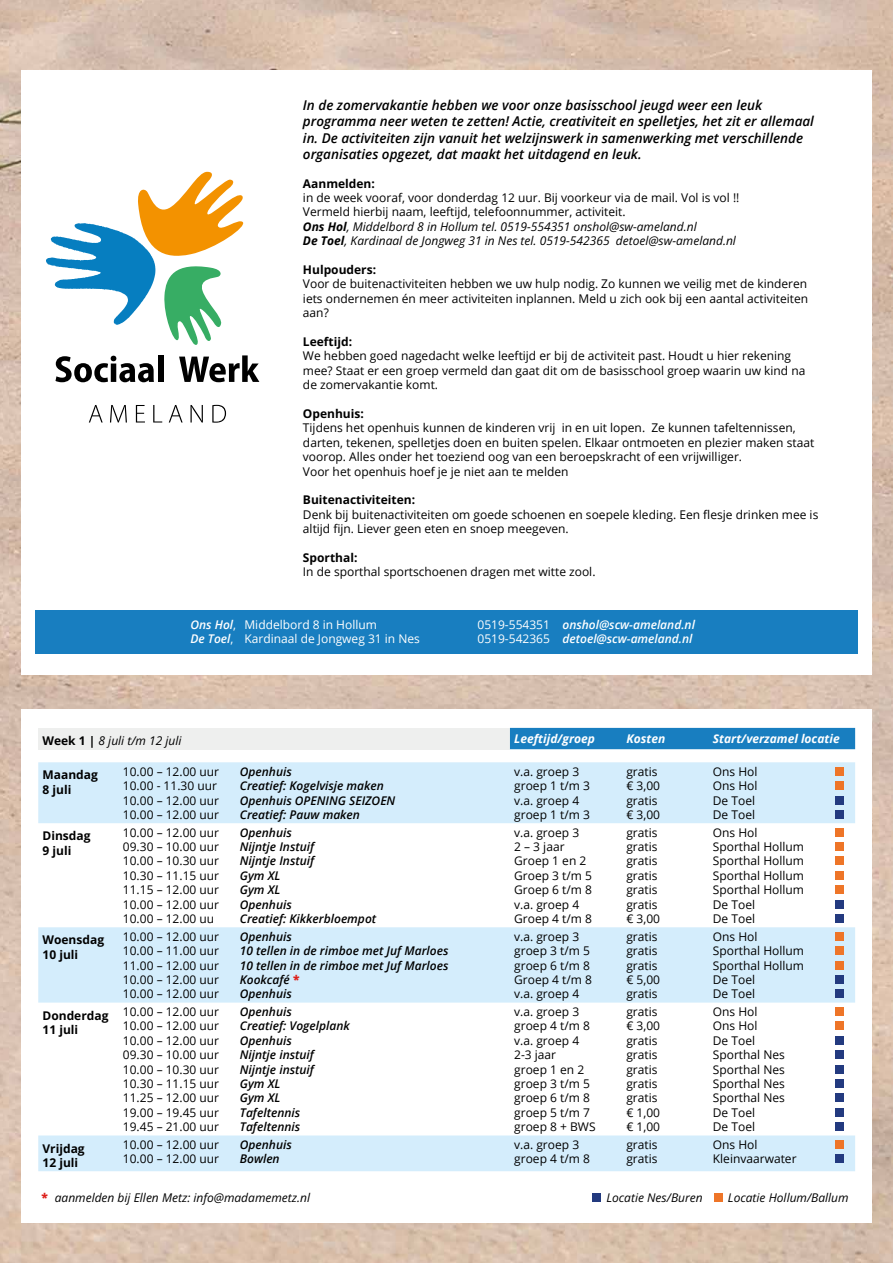
<style>
.page{position:relative;width:893px;height:1263px;background:#fff}
.page>*{position:absolute;margin:0;border:0;box-sizing:border-box;transform-origin:0 0}
.t1{font:italic 600 13.5px/16.2px "Open Sans";color:#000}
.t2{font:12px/14.4px "Open Sans";color:#000}
.t3{font:italic 600 12px/14.4px "Open Sans";color:#000}
.t4{font:700 12px/14.4px "Open Sans";color:#000}
.t5{font:italic 12px "Open Sans";color:#000}
.t6{font:italic 600 12px/14.4px "Open Sans";color:#fff}
.t7{font:12px/14.4px "Open Sans";color:#fff}
.t8{font:italic 700 12px "Open Sans";color:#fff}
.s1{font-weight:700;font-style:italic}
.s2{font-style:italic}
.s3{font-weight:600;font-style:italic}
.s4{font-weight:400;font-style:normal}
.s5{font-weight:700;font-style:normal}
.s6{font-weight:800;font-style:normal;color:#dd211c}
</style>
<div class="page">
<img style="left:0;top:0;width:893px;height:1263px">
<div style="left:21px;top:70px;width:851px;height:604px;background:#fff"></div>
<div style="left:21px;top:709px;width:851px;height:513px;background:#fff"></div>
<div style="left:592px;top:1193px;width:9px;height:9px;background:#233a7f"></div>
<div style="left:714px;top:1193px;width:9px;height:9px;background:#ee7528"></div>
<div style="left:38px;top:728px;width:472px;height:21px;background:#eeefee"></div>
<div style="left:510px;top:728px;width:345px;height:21px;background:#187ec0"></div>
<svg style="left:38px;top:762px;width:817px;height:409px"></svg>
<div style="left:835px;top:767px;width:9px;height:9px;background:#ee7528"></div>
<div style="left:835px;top:781px;width:9px;height:9px;background:#ee7528"></div>
<div style="left:835px;top:796px;width:9px;height:8px;background:#233a7f"></div>
<div style="left:835px;top:810px;width:9px;height:9px;background:#233a7f"></div>
<div style="left:835px;top:828px;width:9px;height:9px;background:#ee7528"></div>
<div style="left:835px;top:842px;width:9px;height:9px;background:#ee7528"></div>
<div style="left:835px;top:856px;width:9px;height:9px;background:#ee7528"></div>
<div style="left:835px;top:871px;width:9px;height:9px;background:#ee7528"></div>
<div style="left:835px;top:885px;width:9px;height:9px;background:#ee7528"></div>
<div style="left:835px;top:900px;width:9px;height:9px;background:#233a7f"></div>
<div style="left:835px;top:914px;width:9px;height:9px;background:#233a7f"></div>
<div style="left:835px;top:932px;width:9px;height:9px;background:#ee7528"></div>
<div style="left:835px;top:946px;width:9px;height:9px;background:#ee7528"></div>
<div style="left:835px;top:960px;width:9px;height:9px;background:#ee7528"></div>
<div style="left:835px;top:975px;width:9px;height:9px;background:#233a7f"></div>
<div style="left:835px;top:989px;width:9px;height:9px;background:#233a7f"></div>
<div style="left:835px;top:1007px;width:9px;height:9px;background:#ee7528"></div>
<div style="left:835px;top:1021px;width:9px;height:9px;background:#ee7528"></div>
<div style="left:835px;top:1036px;width:9px;height:9px;background:#233a7f"></div>
<div style="left:835px;top:1050px;width:9px;height:9px;background:#233a7f"></div>
<div style="left:835px;top:1065px;width:9px;height:9px;background:#233a7f"></div>
<div style="left:835px;top:1079px;width:9px;height:9px;background:#233a7f"></div>
<div style="left:835px;top:1093px;width:9px;height:9px;background:#233a7f"></div>
<div style="left:835px;top:1108px;width:9px;height:9px;background:#233a7f"></div>
<div style="left:835px;top:1122px;width:9px;height:9px;background:#233a7f"></div>
<div style="left:835px;top:1140px;width:9px;height:9px;background:#ee7528"></div>
<div style="left:835px;top:1154px;width:9px;height:9px;background:#233a7f"></div>
<div style="left:35px;top:610px;width:823px;height:43px;background:#187ec0"></div>
<svg style="left:55px;top:356px;width:99px;height:26px"></svg>
<div style="left:158px;top:355px;width:5px;height:27px;background:#000"></div>
<svg style="left:179px;top:355px;width:80px;height:27px"></svg>
<svg style="left:89px;top:405px;width:14px;height:17px"></svg>
<svg style="left:110px;top:405px;width:17px;height:17px"></svg>
<svg style="left:136px;top:405px;width:9px;height:17px"></svg>
<svg style="left:153px;top:405px;width:9px;height:17px"></svg>
<svg style="left:169px;top:405px;width:14px;height:17px"></svg>
<svg style="left:190px;top:405px;width:13px;height:17px"></svg>
<svg style="left:212px;top:405px;width:14px;height:18px"></svg>
<svg style="left:46px;top:172px;width:198px;height:173px"></svg>
<p class="t1" style="left:303px;top:97px;width:512px">In de zomervakantie hebben we voor onze basisschool jeugd weer een leuk programma neer weten te zetten! Actie, creativiteit en spelletjes, het zit er allemaal in. De activiteiten zijn vanuit het welzijnswerk in samenwerking met verschillende organisaties opgezet, dat maakt het uitdagend en leuk.</p>
<p class="t4" style="left:303px;top:176px;width:73px">Aanmelden:</p>
<p class="t2" style="left:303px;top:190px;width:438px">in de week vooraf, voor donderdag 12 uur. Bij voorkeur via de mail. Vol is vol !!<br>Vermeld hierbij naam, leeftijd, telefoonnummer, activiteit.<br><span class="s1">Ons Hol</span><span class="s2">, Middelbord 8 in Hollum tel. 0519-554351 onshol@sw-ameland.nl<br></span><span class="s1">De Toel</span><span class="s2">, Kardinaal de Jongweg 31 in Nes tel. 0519-542365 detoel@sw-ameland.nl</span></p>
<p class="t4" style="left:303px;top:262px;width:75px">Hulpouders:</p>
<p class="t2" style="left:303px;top:276px;width:507px;text-align:justify">Voor de buitenactiviteiten hebben we uw hulp nodig. Zo kunnen we veilig met de kinderen iets ondernemen én meer activiteiten inplannen. Meld u zich ook bij een aantal activiteiten aan?</p>
<p class="t4" style="left:303px;top:334px;width:51px">Leeftijd:</p>
<p class="t2" style="left:303px;top:348px;width:504px">We hebben goed nagedacht welke leeftijd er bij de activiteit past. Houdt u hier rekening mee? Staat er een groep vermeld dan gaat dit om de basisschool groep waarin uw kind na de zomervakantie komt.</p>
<p class="t4" style="left:303px;top:406px;width:62px">Openhuis:</p>
<p class="t2" style="left:303px;top:420px;width:513px">Tijdens het openhuis kunnen de kinderen vrij in en uit lopen. Ze kunnen tafeltennissen, darten, tekenen, spelletjes doen en buiten spelen. Elkaar ontmoeten en plezier maken staat voorop. Alles onder het toeziend oog van een beroepskracht of een vrijwilliger.<br>Voor het openhuis hoef je je niet aan te melden</p>
<p class="t4" style="left:303px;top:492px;width:114px">Buitenactiviteiten:</p>
<p class="t2" style="left:303px;top:507px;width:517px">Denk bij buitenactiviteiten om goede schoenen en soepele kleding. Een flesje drinken mee is altijd fijn. Liever geen eten en snoep meegeven.</p>
<p class="t4" style="left:303px;top:550px;width:56px">Sporthal:</p>
<p class="t2" style="left:303px;top:564px;width:294px">In de sporthal sportschoenen dragen met witte zool.</p>
<p class="t7" style="left:190px;top:617px;width:231px"><span class="s3">Ons Hol</span>, Middelbord 8 in Hollum<br><span class="s3">De Toel</span>, Kardinaal de Jongweg 31 in Nes</p>
<p class="t6" style="left:477px;top:617px;width:219px"><span class="s4">0519-554351</span> onshol@scw-ameland.nl<br><span class="s4">0519-542365</span> detoel@scw-ameland.nl</p>
<p class="t5" style="left:43px;top:732px;width:140px"><span class="s5">Week 1 |</span> 8 juli t/m 12 juli</p>
<p class="t8" style="left:514px;top:730px;width:82px">Leeftijd/groep</p>
<p class="t8" style="left:626px;top:730px;width:40px">Kosten</p>
<p class="t8" style="left:713px;top:730px;width:128px">Start/verzamel locatie</p>
<p class="t4" style="left:43px;top:767px;width:57px">Maandag<br>8 juli</p>
<p class="t2" style="left:123px;top:764px;width:98px">10.00 – 12.00 uur<br>10.00 - 11.30 uur<br>10.00 – 12.00 uur<br>10.00 – 12.00 uur</p>
<p class="t3" style="left:240px;top:764px;width:157px">Openhuis<br>Creatief: Kogelvisje maken<br>Openhuis OPENING SEIZOEN<br>Creatief: Pauw maken</p>
<p class="t2" style="left:514px;top:764px;width:77px">v.a. groep 3 groep 1 t/m 3 v.a. groep 4 groep 1 t/m 3</p>
<p class="t2" style="left:626px;top:764px;width:35px">gratis € 3,00 gratis € 3,00</p>
<p class="t2" style="left:713px;top:764px;width:46px">Ons Hol<br>Ons Hol<br>De Toel<br>De Toel</p>
<p class="t4" style="left:43px;top:828px;width:50px">Dinsdag<br>9 juli</p>
<p class="t2" style="left:123px;top:825px;width:98px;text-align:justify">10.00 – 12.00 uur 09.30 – 10.00 uur 10.00 – 10.30 uur 10.30 – 11.15 uur 11.15 – 12.00 uur 10.00 – 12.00 uur 10.00 – 12.00 uu</p>
<p class="t3" style="left:240px;top:825px;width:138px">Openhuis<br>Nijntje Instuif<br>Nijntje Instuif<br>Gym XL<br>Gym XL<br>Openhuis<br>Creatief: Kikkerbloempot</p>
<p class="t2" style="left:514px;top:825px;width:79px">v.a. groep 3<br>2 – 3 jaar<br>Groep 1 en 2<br>Groep 3 t/m 5<br>Groep 6 t/m 8 v.a. groep 4<br>Groep 4 t/m 8</p>
<p class="t2" style="left:626px;top:825px;width:35px">gratis gratis gratis gratis gratis gratis € 3,00</p>
<p class="t2" style="left:713px;top:825px;width:93px">Ons Hol<br>Sporthal Hollum<br>Sporthal Hollum<br>Sporthal Hollum<br>Sporthal Hollum<br>De Toel<br>De Toel</p>
<p class="t4" style="left:43px;top:932px;width:63px">Woensdag<br>10 juli</p>
<p class="t2" style="left:123px;top:929px;width:98px;text-align:justify">10.00 – 12.00 uur 10.00 – 11.00 uur 11.00 – 12.00 uur 10.00 – 12.00 uur 10.00 – 12.00 uur</p>
<p class="t3" style="left:240px;top:929px;width:210px">Openhuis<br>10 tellen in de rimboe met Juf Marloes<br>10 tellen in de rimboe met Juf Marloes<br>Kookcafé <span class="s6">*<br></span>Openhuis</p>
<p class="t2" style="left:514px;top:929px;width:79px">v.a. groep 3 groep 3 t/m 5 groep 6 t/m 8<br>Groep 4 t/m 8 v.a. groep 4</p>
<p class="t2" style="left:626px;top:929px;width:35px">gratis gratis gratis € 5,00 gratis</p>
<p class="t2" style="left:713px;top:929px;width:93px">Ons Hol<br>Sporthal Hollum<br>Sporthal Hollum<br>De Toel<br>De Toel</p>
<p class="t4" style="left:43px;top:1008px;width:67px">Donderdag<br>11 juli</p>
<p class="t2" style="left:123px;top:1004px;width:98px;text-align:justify">10.00 – 12.00 uur 10.00 – 12.00 uur 10.00 – 12.00 uur 09.30 – 10.00 uur 10.00 – 10.30 uur 10.30 – 11.15 uur 11.25 – 12.00 uur 19.00 – 19.45 uur 19.45 – 21.00 uur</p>
<p class="t3" style="left:240px;top:1004px;width:112px">Openhuis<br>Creatief: Vogelplank<br>Openhuis<br>Nijntje instuif<br>Nijntje instuif<br>Gym XL<br>Gym XL<br>Tafeltennis<br>Tafeltennis</p>
<p class="t2" style="left:514px;top:1004px;width:83px">v.a. groep 3 groep 4 t/m 8 v.a. groep 4<br>2-3 jaar<br>groep 1 en 2 groep 3 t/m 5 groep 6 t/m 8 groep 5 t/m 7 groep 8 + BWS</p>
<p class="t2" style="left:626px;top:1004px;width:35px">gratis € 3,00 gratis gratis gratis gratis gratis € 1,00 € 1,00</p>
<p class="t2" style="left:713px;top:1004px;width:74px">Ons Hol<br>Ons Hol<br>De Toel<br>Sporthal Nes<br>Sporthal Nes<br>Sporthal Nes<br>Sporthal Nes<br>De Toel<br>De Toel</p>
<p class="t4" style="left:43px;top:1141px;width:44px">Vrijdag<br>12 juli</p>
<p class="t2" style="left:123px;top:1137px;width:98px">10.00 – 12.00 uur<br>10.00 – 12.00 uur</p>
<p class="t3" style="left:240px;top:1137px;width:53px">Openhuis<br>Bowlen</p>
<p class="t2" style="left:514px;top:1137px;width:77px">v.a. groep 3 groep 4 t/m 8</p>
<p class="t2" style="left:626px;top:1137px;width:33px">gratis gratis</p>
<p class="t2" style="left:713px;top:1137px;width:85px">Ons Hol<br>Kleinvaarwater</p>
<p class="t5" style="left:41px;top:1189px;width:270px"><span class="s6">*</span> aanmelden bij Ellen Metz: info@madamemetz.nl</p>
<p class="t5" style="left:606px;top:1189px;width:98px">Locatie Nes/Buren</p>
<p class="t5" style="left:728px;top:1189px;width:122px">Locatie Hollum/Ballum</p>
</div>
